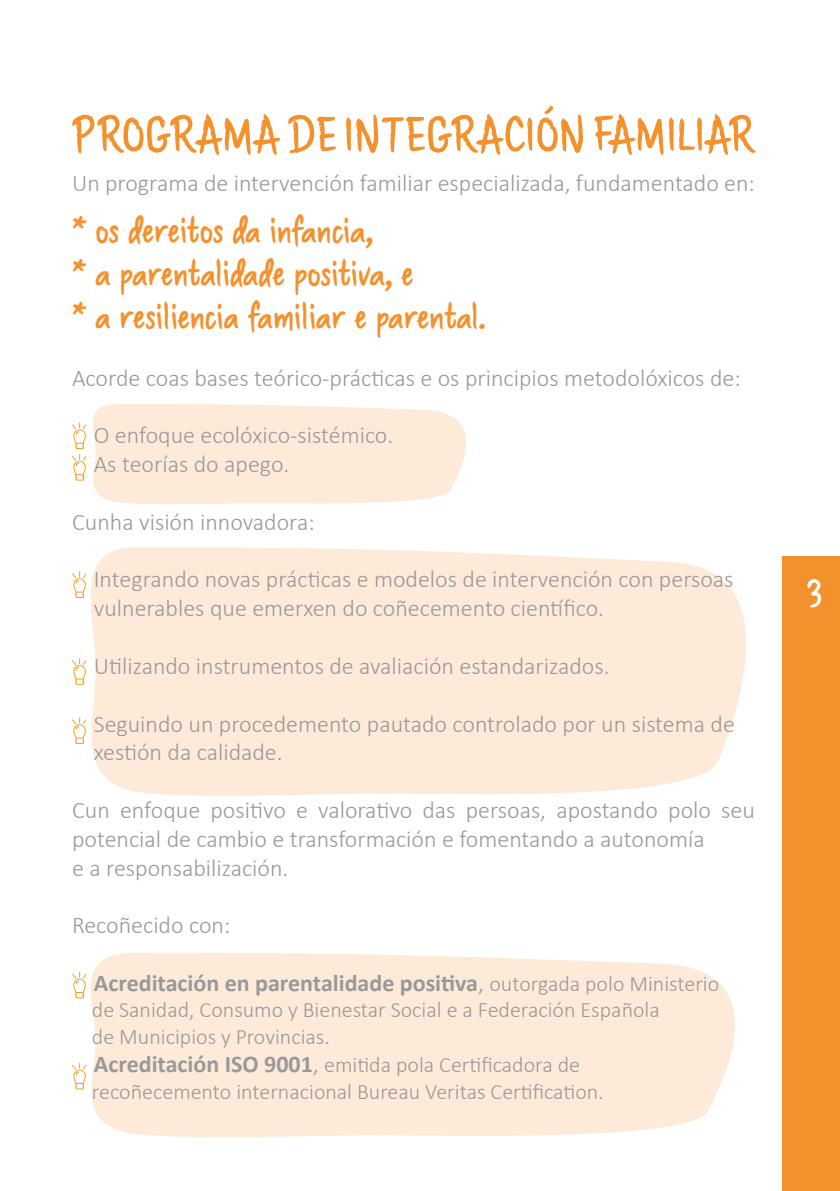
<style>
.page{position:relative;width:840px;height:1191px;background:#fff}
.page>*{position:absolute;margin:0;border:0;box-sizing:border-box;transform-origin:0 0}
.t1{font:50px "Brushaff";color:#f3912d}
.t2{font:40px "Brushaff";color:#fff}
.t3{font:36px/43.2px "Brushaff";color:#f3912d}
.t4{font:300 24px/28.8px "Calibri";color:#9a999a}
.t5{font:700 24px "Calibri";color:#9a999a}
.t6{font:300 22px/26.4px "Calibri";color:#9a999a}
.s1{font-weight:300}
.s2{font-weight:300;font-size:22px}
.s3{font-weight:700;font-size:24px}
.s4{font-size:24px}
</style>
<div class="page">
<div style="left:782px;top:556px;width:57px;height:635px;background:#f3912d"></div>
<svg style="left:76px;top:953px;width:659px;height:184px;background:#feebdc"></svg>
<svg style="left:86px;top:547px;width:660px;height:249px;background:#feebdb"></svg>
<svg style="left:82px;top:404px;width:384px;height:100px;background:#feebdc"></svg>
<svg style="left:72px;top:422px;width:14px;height:58px"></svg>
<svg style="left:72px;top:971px;width:14px;height:27px"></svg>
<svg style="left:72px;top:1062px;width:14px;height:27px"></svg>
<svg style="left:72px;top:571px;width:14px;height:27px"></svg>
<svg style="left:72px;top:658px;width:14px;height:27px"></svg>
<svg style="left:72px;top:717px;width:14px;height:27px"></svg>
<h1 class="t1" style="left:72px;top:106px;width:684px">PROGRAMA DE INTEGRACIÓN FAMILIAR</h1>
<p class="t4" style="left:72px;top:168px;width:684px">Un programa de intervención familiar especializada, fundamentado en:</p>
<h3 class="t3" style="left:72px;top:212px;width:414px">* os dereitos da infancia,<br>* a parentalidade positiva, e<br>* a resiliencia familiar e parental.</h3>
<p class="t4" style="left:72px;top:363px;width:669px">Acorde coas bases teórico-prácticas e os principios metodolóxicos de:</p>
<p class="t4" style="left:94px;top:421px;width:301px">O enfoque ecolóxico-sistémico.<br>As teorías do apego.</p>
<p class="t4" style="left:72px;top:507px;width:244px">Cunha visión innovadora:</p>
<p class="t4" style="left:94px;top:565px;width:641px">Integrando novas prácticas e modelos de intervención con persoas vulnerables que emerxen do coñecemento científico.</p>
<p class="t4" style="left:94px;top:651px;width:517px">Utilizando instrumentos de avaliación estandarizados.</p>
<p class="t4" style="left:94px;top:709px;width:642px">Seguindo un procedemento pautado controlado por un sistema de xestión da calidade.</p>
<p class="t4" style="left:72px;top:795px;width:684px">Cun enfoque positivo e valorativo das persoas, apostando polo seu potencial de cambio e transformación e fomentando a autonomía<br>e a responsabilización.</p>
<p class="t4" style="left:72px;top:910px;width:160px">Recoñecido con:</p>
<p class="t5" style="left:94px;top:968px;width:626px">Acreditación en parentalidade positiva<span class="s1">,</span> <span class="s2">outorgada polo Ministerio</span></p>
<p class="t6" style="left:92px;top:996px;width:569px">de Sanidad, Consumo y Bienestar Social e a Federación Española de Municipios y Provincias.</p>
<p class="t6" style="left:92px;top:1051px;width:513px"><span class="s3">Acreditación ISO 9001</span><span class="s4">,</span> emitida pola Certificadora de recoñecemento internacional Bureau Veritas Certification.</p>
<h2 class="t2" style="left:806px;top:570px;width:18px">3</h2>
</div>
